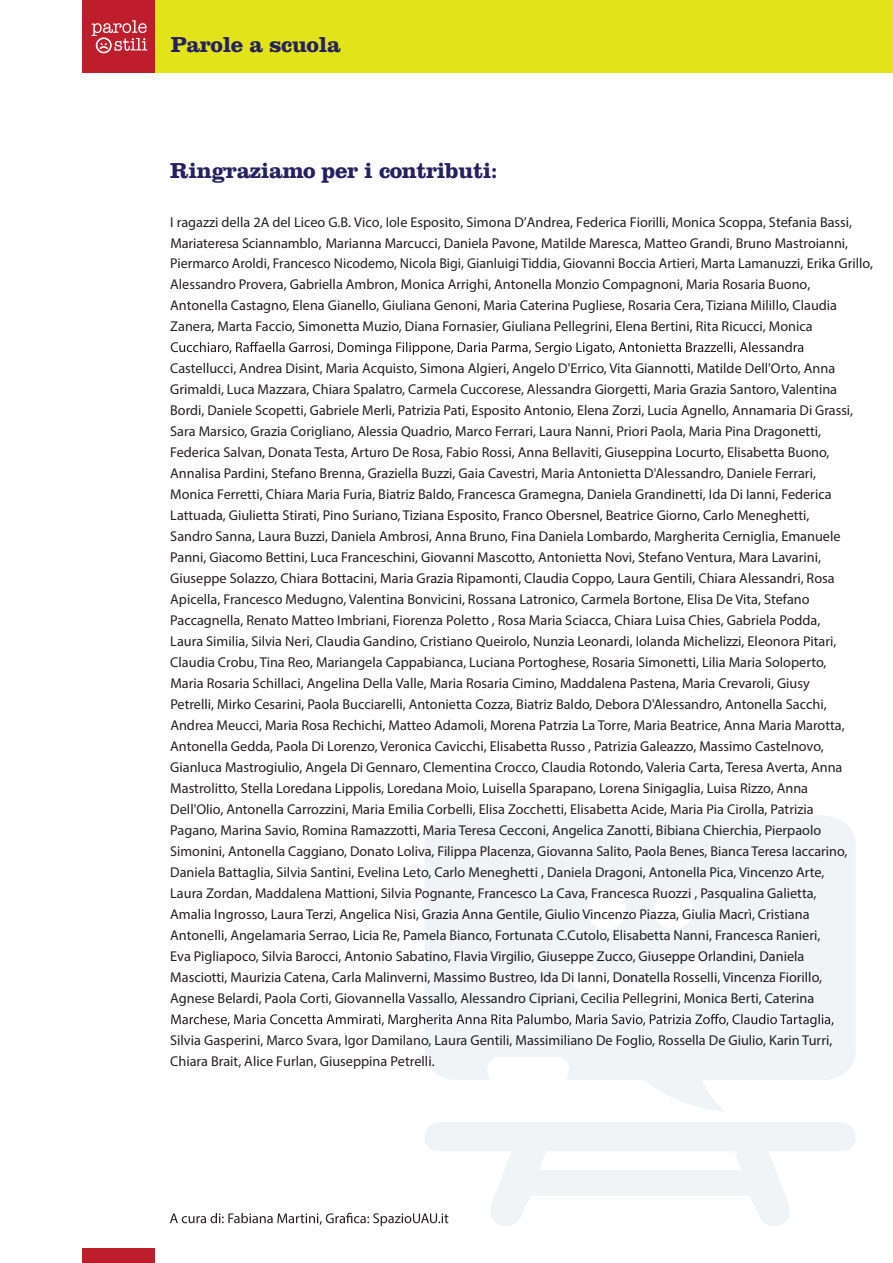
<style>
.page{position:relative;width:893px;height:1263px;background:#fff}
.page>*{position:absolute;margin:0;border:0;box-sizing:border-box;transform-origin:0 0}
.t1{font:700 22.5px "Clarendon LT Std";letter-spacing:-.02em;color:#252161}
.t2{font:700 22.5px "Clarendon LT Std";color:#252161}
.t3{font:14.25px/21px "Myriad Pro";color:#231f20}
</style>
<div class="page">
<svg style="left:425px;top:816px;width:431px;height:264px;fill:#f2f3f4"></svg>
<svg style="left:634px;top:1069px;width:91px;height:42px"></svg>
<div style="left:82px;top:1248px;width:72px;height:15px;background:#be1d2c"></div>
<div style="left:82px;top:0;width:521px;height:72px;background:#e2e318"></div>
<div style="left:591px;top:0;width:302px;height:72px;background:#e2e318"></div>
<div style="left:82px;top:0;width:72px;height:72px;background:#be1d2c"></div>
<svg style="left:91px;top:20px;width:57px;height:33px"></svg>
<svg style="left:171px;top:342px;width:632px;height:13px"></svg>
<svg style="left:171px;top:1014px;width:662px;height:13px"></svg>
<svg style="left:170px;top:1122px;width:686px;height:104px"></svg>
<h1 class="t2" style="left:173px;top:30px;width:193px">Scheda didattica</h1>
<p class="t1" style="left:171px;top:31px;width:172px">Parole a scuola</p>
<p class="t1" style="left:170px;top:156px;width:329px">Ringraziamo per i contributi:</p>
<p class="t3" style="left:170px;top:212px;width:683px">I ragazzi della 2A del Liceo G.B. Vico, Iole Esposito, Simona D’Andrea, Federica Fiorilli, Monica Scoppa, Stefania Bassi,</p>
<p class="t3" style="left:170px;top:252px;width:704px">Piermarco Aroldi, Francesco Nicodemo, Nicola Bigi, Gianluigi Tiddia, Giovanni Boccia Artieri, Marta Lamanuzzi, Erika Grillo,</p>
<p class="t3" style="left:170px;top:233px;width:679px">Mariateresa Sciannamblo, Marianna Marcucci, Daniela Pavone, Matilde Maresca, Matteo Grandi, Bruno Mastroianni,</p>
<p class="t3" style="left:170px;top:273px;width:668px">Alessandro Provera, Gabriella Ambron, Monica Arrighi, Antonella Monzio Compagnoni, Maria Rosaria Buono,<br>Antonella Castagno, Elena Gianello, Giuliana Genoni, Maria Caterina Pugliese, Rosaria Cera, Tiziana Milillo, Claudia<br>Zanera, Marta Faccio, Simonetta Muzio, Diana Fornasier, Giuliana Pellegrini, Elena Bertini, Rita Ricucci, Monica</p>
<p class="t3" style="left:170px;top:357px;width:684px">Castellucci, Andrea Disint, Maria Acquisto, Simona Algieri, Angelo D'Errico, Vita Giannotti, Matilde Dell'Orto, Anna Grimaldi, Luca Mazzara, Chiara Spalatro, Carmela Cuccorese, Alessandra Giorgetti, Maria Grazia Santoro, Valentina Bordi, Daniele Scopetti, Gabriele Merli, Patrizia Pati, Esposito Antonio, Elena Zorzi, Lucia Agnello, Annamaria Di Grassi, Sara Marsico, Grazia Corigliano, Alessia Quadrio, Marco Ferrari, Laura Nanni, Priori Paola, Maria Pina Dragonetti, Federica Salvan, Donata Testa, Arturo De Rosa, Fabio Rossi, Anna Bellaviti, Giuseppina Locurto, Elisabetta Buono, Annalisa Pardini, Stefano Brenna, Graziella Buzzi, Gaia Cavestri, Maria Antonietta D'Alessandro, Daniele Ferrari, Monica Ferretti, Chiara Maria Furia, Biatriz Baldo, Francesca Gramegna, Daniela Grandinetti, Ida Di Ianni, Federica Lattuada, Giulietta Stirati, Pino Suriano, Tiziana Esposito, Franco Obersnel, Beatrice Giorno, Carlo Meneghetti, Sandro Sanna, Laura Buzzi, Daniela Ambrosi, Anna Bruno, Fina Daniela Lombardo, Margherita Cerniglia, Emanuele Panni, Giacomo Bettini, Luca Franceschini, Giovanni Mascotto, Antonietta Novi, Stefano Ventura, Mara Lavarini, Giuseppe Solazzo, Chiara Bottacini, Maria Grazia Ripamonti, Claudia Coppo, Laura Gentili, Chiara Alessandri, Rosa Apicella, Francesco Medugno, Valentina Bonvicini, Rossana Latronico, Carmela Bortone, Elisa De Vita, Stefano Paccagnella, Renato Matteo Imbriani, Fiorenza Poletto , Rosa Maria Sciacca, Chiara Luisa Chies, Gabriela Podda, Laura Similia, Silvia Neri, Claudia Gandino, Cristiano Queirolo, Nunzia Leonardi, Iolanda Michelizzi, Eleonora Pitari, Claudia Crobu, Tina Reo, Mariangela Cappabianca, Luciana Portoghese, Rosaria Simonetti, Lilia Maria Soloperto, Maria Rosaria Schillaci, Angelina Della Valle, Maria Rosaria Cimino, Maddalena Pastena, Maria Crevaroli, Giusy Petrelli, Mirko Cesarini, Paola Bucciarelli, Antonietta Cozza, Biatriz Baldo, Debora D'Alessandro, Antonella Sacchi, Andrea Meucci, Maria Rosa Rechichi, Matteo Adamoli, Morena Patrzia La Torre, Maria Beatrice, Anna Maria Marotta, Antonella Gedda, Paola Di Lorenzo, Veronica Cavicchi, Elisabetta Russo , Patrizia Galeazzo, Massimo Castelnovo, Gianluca Mastrogiulio, Angela Di Gennaro, Clementina Crocco, Claudia Rotondo, Valeria Carta, Teresa Averta, Anna Mastrolitto, Stella Loredana Lippolis, Loredana Moio, Luisella Sparapano, Lorena Sinigaglia, Luisa Rizzo, Anna Dell'Olio, Antonella Carrozzini, Maria Emilia Corbelli, Elisa Zocchetti, Elisabetta Acide, Maria Pia Cirolla, Patrizia Pagano, Marina Savio, Romina Ramazzotti, Maria Teresa Cecconi, Angelica Zanotti, Bibiana Chierchia, Pierpaolo Simonini, Antonella Caggiano, Donato Loliva, Filippa Placenza, Giovanna Salito, Paola Benes, Bianca Teresa Iaccarino, Daniela Battaglia, Silvia Santini, Evelina Leto, Carlo Meneghetti , Daniela Dragoni, Antonella Pica, Vincenzo Arte, Laura Zordan, Maddalena Mattioni, Silvia Pognante, Francesco La Cava, Francesca Ruozzi , Pasqualina Galietta, Amalia Ingrosso, Laura Terzi, Angelica Nisi, Grazia Anna Gentile, Giulio Vincenzo Piazza, Giulia Macrì, Cristiana Antonelli, Angelamaria Serrao, Licia Re, Pamela Bianco, Fortunata C.Cutolo, Elisabetta Nanni, Francesca Ranieri,<br>Eva Pigliapoco, Silvia Barocci, Antonio Sabatino, Flavia Virgilio, Giuseppe Zucco, Giuseppe Orlandini, Daniela Masciotti, Maurizia Catena, Carla Malinverni, Massimo Bustreo, Ida Di Ianni, Donatella Rosselli, Vincenza Fiorillo, Agnese Belardi, Paola Corti, Giovannella Vassallo, Alessandro Cipriani, Cecilia Pellegrini, Monica Berti, Caterina</p>
<p class="t3" style="left:170px;top:1029px;width:664px">Silvia Gasperini, Marco Svara, Igor Damilano, Laura Gentili, Massimiliano De Foglio, Rossella De Giulio, Karin Turri,<br>Chiara Brait, Alice Furlan, Giuseppina Petrelli.</p>
</div>
